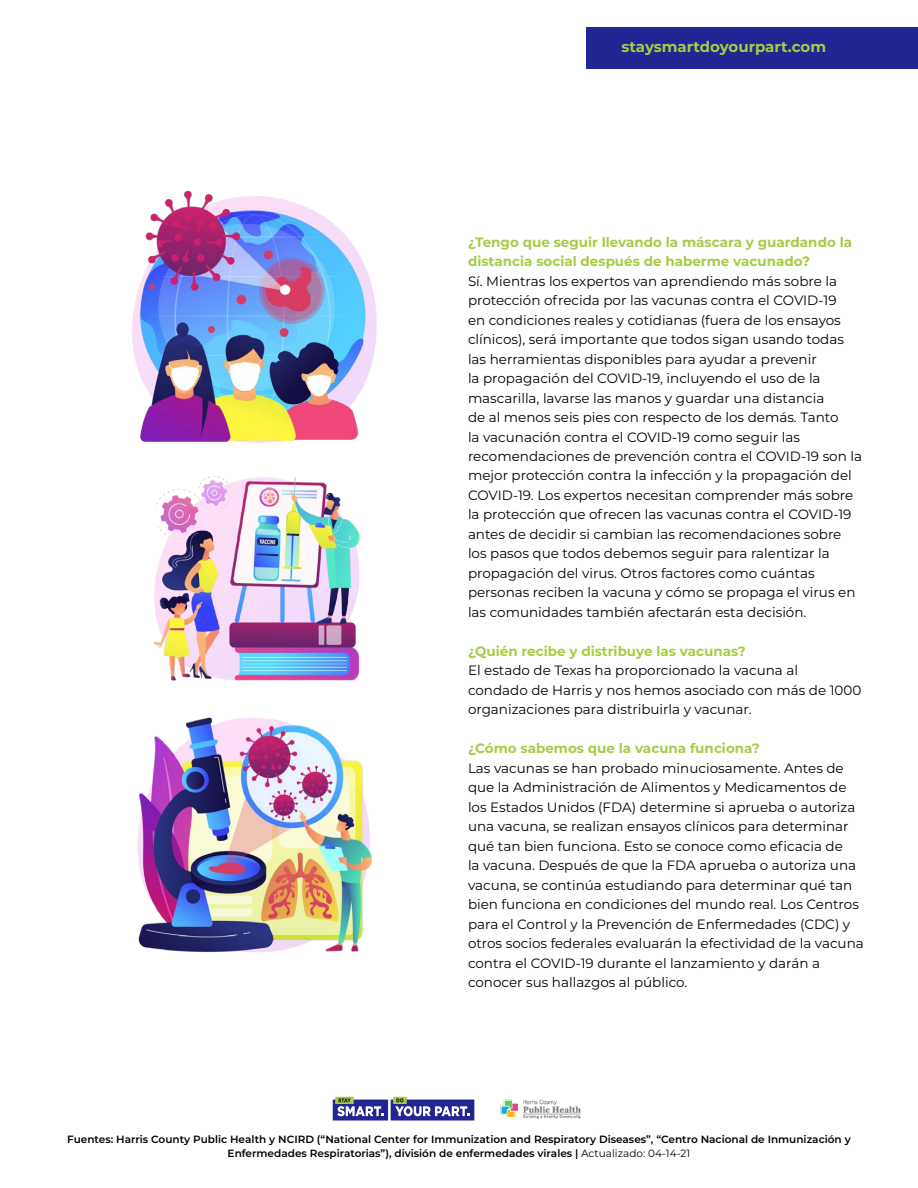
<style>
.page{position:relative;width:918px;height:1188px;background:#fff}
.page>*{position:absolute;margin:0;border:0;box-sizing:border-box;transform-origin:0 0}
.t1{font:700 15px "Montserrat";color:#a6cc45}
.t2{font:13.5px/19.5px "Montserrat";color:#000}
.t3{font:700 13.5px/19.5px "Montserrat";color:#a6cc45}
.t4{font:600 10.5px/13.5px "Montserrat";color:#000;text-align:center}
.s1{font-weight:400}
</style>
<div class="page">
<img style="left:132px;top:190px;width:245px;height:253px">
<img style="left:137px;top:717px;width:235px;height:235px">
<img style="left:153px;top:476px;width:207px;height:205px">
<div style="left:587px;top:27px;width:331px;height:41px;background:#212694"></div>
<svg style="left:333px;top:1097px;width:141px;height:24px"></svg>
<img style="left:500px;top:1099px;width:81px;height:20px">
<p class="t1" style="left:621px;top:36px;width:206px">staysmartdoyourpart.com</p>
<p class="t3" style="left:468px;top:231px;width:386px">¿Tengo que seguir llevando la máscara y guardando la distancia social después de haberme vacunado?</p>
<p class="t2" style="left:468px;top:271px;width:396px">Sí. Mientras los expertos van aprendiendo más sobre la protección ofrecida por las vacunas contra el COVID-19<br>en condiciones reales y cotidianas (fuera de los ensayos clínicos), será importante que todos sigan usando todas las herramientas disponibles para ayudar a prevenir<br>la propagación del COVID-19, incluyendo el uso de la mascarilla, lavarse las manos y guardar una distancia<br>de al menos seis pies con respecto de los demás. Tanto<br>la vacunación contra el COVID-19 como seguir las recomendaciones de prevención contra el COVID-19 son la mejor protección contra la infección y la propagación del COVID-19. Los expertos necesitan comprender más sobre la protección que ofrecen las vacunas contra el COVID-19 antes de decidir si cambian las recomendaciones sobre los pasos que todos debemos seguir para ralentizar la propagación del virus. Otros factores como cuántas personas reciben la vacuna y cómo se propaga el virus en las comunidades también afectarán esta decisión.</p>
<p class="t3" style="left:468px;top:641px;width:279px">¿Quién recibe y distribuye las vacunas?</p>
<p class="t2" style="left:468px;top:660px;width:395px">El estado de Texas ha proporcionado la vacuna al<br>condado de Harris y nos hemos asociado con más de 1000 organizaciones para distribuirla y vacunar.</p>
<p class="t3" style="left:468px;top:738px;width:293px">¿Cómo sabemos que la vacuna funciona?</p>
<p class="t2" style="left:468px;top:758px;width:397px">Las vacunas se han probado minuciosamente. Antes de que la Administración de Alimentos y Medicamentos de los Estados Unidos (FDA) determine si aprueba o autoriza una vacuna, se realizan ensayos clínicos para determinar qué tan bien funciona. Esto se conoce como eficacia de<br>la vacuna. Después de que la FDA aprueba o autoriza una vacuna, se continúa estudiando para determinar qué tan bien funciona en condiciones del mundo real. Los Centros para el Control y la Prevención de Enfermedades (CDC) y otros socios federales evaluarán la efectividad de la vacuna contra el COVID-19 durante el lanzamiento y darán a conocer sus hallazgos al público.</p>
<p class="t4" style="left:67px;top:1132px;width:785px">Fuentes: Harris County Public Health y NCIRD (“National Center for Immunization and Respiratory Diseases”, “Centro Nacional de Inmunización y<br>Enfermedades Respiratorias”), división de enfermedades virales | <span class="s1">Actualizado: 04-14-21</span></p>
</div>
